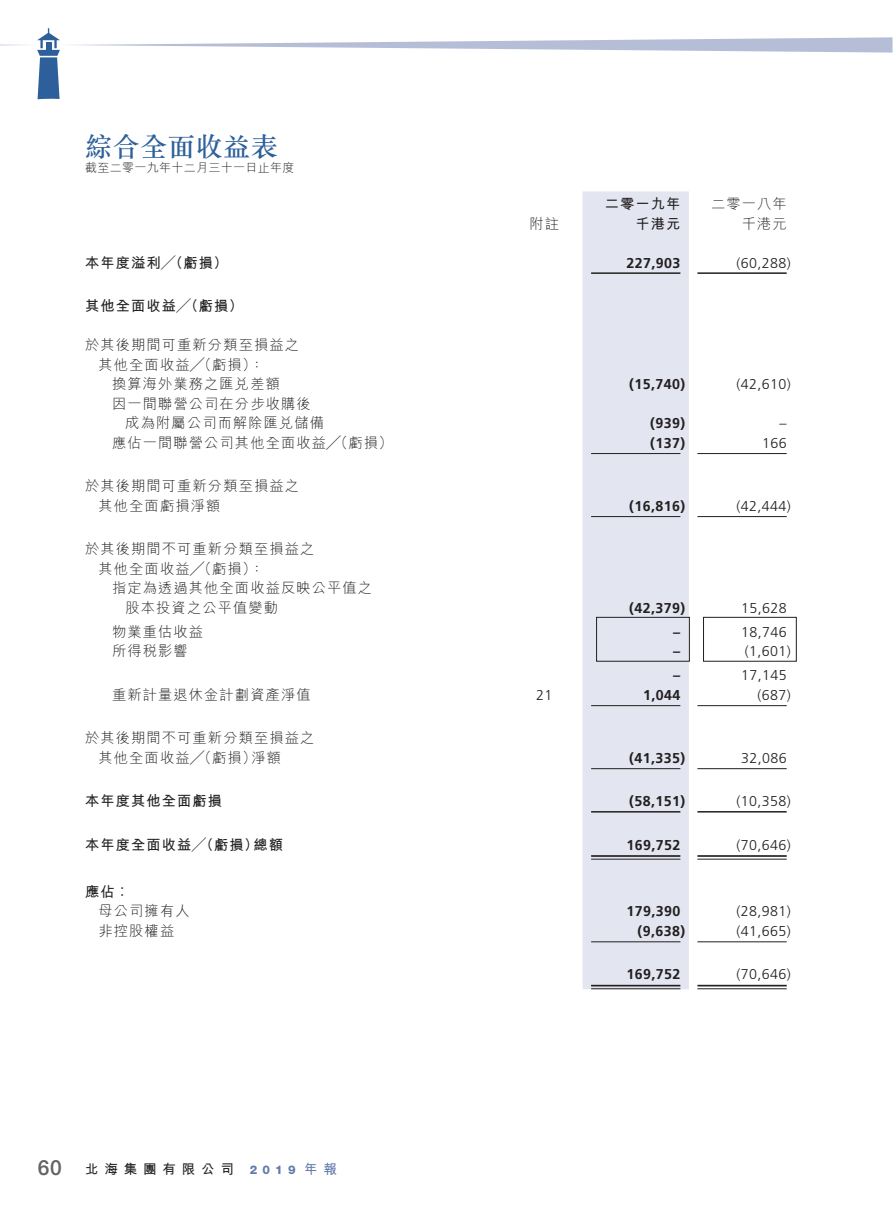
<style>
.page{position:relative;width:893px;height:1212px;background:#fff}
.page>*{position:absolute;margin:0;border:0;box-sizing:border-box;transform-origin:0 0}
.t1{font:500 27px "M Sung HK";letter-spacing:.025em;color:#2d609a}
._50_Table_txt{font:300 14.25px/19.5px "M Hei HK";letter-spacing:.08em;color:#231f20}
._50_Table_txt-2{font:300 14.25px "Frutiger LT Std";letter-spacing:.03em;color:#231f20}
._50_Table_txt-3{font:700 14.25px "Frutiger LT Std";letter-spacing:.03em;color:#231f20}
._50_Table_txt-4{font:700 14.25px "M Hei HK";letter-spacing:.08em;color:#231f20}
.t2{font:700 13.5px "M Hei HK";letter-spacing:.43em;color:#231f20}
.t3{font:300 12px "M Hei HK";letter-spacing:.03em;color:#231f20}
.s1{font-family:"Helvetica Neue LT Std";font-weight:500;font-size:21px;color:#636366}
.s2{font-family:"Helvetica Neue LT Std";font-weight:800;font-size:12px;color:#627aac}
.s3{color:#627aac}
</style>
<div class="page">
<svg style="left:0;top:28px;width:892px;height:71px"></svg>
<div style="left:583px;top:191px;width:106px;height:798px;background:#e3e6f0"></div>
<hr style="left:591px;top:272px;width:89px;height:2px;background:#231f20">
<hr style="left:697px;top:272px;width:90px;height:2px;background:#231f20">
<hr style="left:591px;top:453px;width:89px;height:1px;background:#231f20">
<hr style="left:697px;top:453px;width:90px;height:1px;background:#231f20">
<hr style="left:591px;top:516px;width:89px;height:1px;background:#231f20">
<hr style="left:697px;top:516px;width:90px;height:1px;background:#231f20">
<hr style="left:591px;top:705px;width:89px;height:1px;background:#231f20">
<hr style="left:697px;top:705px;width:90px;height:1px;background:#231f20">
<hr style="left:591px;top:768px;width:89px;height:1px;background:#231f20">
<hr style="left:697px;top:768px;width:90px;height:1px;background:#231f20">
<hr style="left:591px;top:811px;width:89px;height:1px;background:#231f20">
<hr style="left:697px;top:811px;width:90px;height:1px;background:#231f20">
<hr style="left:591px;top:855px;width:89px;height:2px;background:#231f20">
<hr style="left:591px;top:859px;width:89px;height:1px;background:#231f20">
<hr style="left:697px;top:855px;width:90px;height:2px;background:#231f20">
<hr style="left:697px;top:859px;width:90px;height:1px;background:#231f20">
<hr style="left:591px;top:941px;width:89px;height:1px;background:#231f20">
<hr style="left:697px;top:941px;width:90px;height:1px;background:#231f20">
<hr style="left:591px;top:985px;width:89px;height:1px;background:#231f20">
<hr style="left:591px;top:988px;width:89px;height:1px;background:#231f20">
<hr style="left:697px;top:985px;width:90px;height:1px;background:#231f20">
<hr style="left:697px;top:988px;width:90px;height:1px;background:#231f20">
<div style="left:596px;top:617px;width:94px;height:45px;border:1px solid #231f20"></div>
<div style="left:703px;top:617px;width:94px;height:45px;border:1px solid #231f20"></div>
<h1 class="t1" style="left:85px;top:128px;width:195px">綜合全面收益表</h1>
<p class="t3" style="left:85px;top:159px;width:211px">截至二零一九年十二月三十一日止年度</p>
<p class="_50_Table_txt-4" style="left:605px;top:193px;width:77px">二零一九年</p>
<p class="_50_Table_txt" style="left:711px;top:194px;width:77px">二零一八年</p>
<p class="_50_Table_txt" style="left:529px;top:213px;width:31px">附註</p>
<p class="_50_Table_txt-4" style="left:635px;top:213px;width:46px">千港元</p>
<p class="_50_Table_txt" style="left:742px;top:213px;width:46px">千港元</p>
<p class="_50_Table_txt-4" style="left:85px;top:252px;width:144px">本年度溢利╱（虧損）</p>
<p class="_50_Table_txt-3" style="left:626px;top:254px;width:55px">227,903</p>
<p class="_50_Table_txt-2" style="left:736px;top:255px;width:56px">(60,288)</p>
<p class="_50_Table_txt-4" style="left:85px;top:295px;width:159px">其他全面收益╱（虧損）</p>
<p class="_50_Table_txt" style="left:99px;top:335px;width:202px;text-indent:-14px">於其後期間可重新分類至損益之其他全面收益╱（虧損）：</p>
<p class="_50_Table_txt" style="left:112px;top:374px;width:169px">換算海外業務之匯兌差額</p>
<p class="_50_Table_txt-3" style="left:629px;top:376px;width:57px">(15,740)</p>
<p class="_50_Table_txt-2" style="left:736px;top:376px;width:56px">(42,610)</p>
<p class="_50_Table_txt" style="left:126px;top:393px;width:200px;text-indent:-14px">因一間聯營公司在分步收購後成為附屬公司而解除匯兌儲備</p>
<p class="_50_Table_txt-3" style="left:650px;top:415px;width:36px">(939)</p>
<p class="_50_Table_txt-2" style="left:780px;top:415px;width:9px">–</p>
<p class="_50_Table_txt" style="left:112px;top:432px;width:282px">應佔一間聯營公司其他全面收益╱（虧損）</p>
<p class="_50_Table_txt-3" style="left:650px;top:434px;width:36px">(137)</p>
<p class="_50_Table_txt-2" style="left:762px;top:435px;width:26px">166</p>
<p class="_50_Table_txt" style="left:99px;top:476px;width:202px;text-indent:-14px">於其後期間可重新分類至損益之其他全面虧損淨額</p>
<p class="_50_Table_txt-3" style="left:629px;top:497px;width:57px">(16,816)</p>
<p class="_50_Table_txt-2" style="left:736px;top:498px;width:56px">(42,444)</p>
<p class="_50_Table_txt" style="left:99px;top:539px;width:217px;text-indent:-14px">於其後期間不可重新分類至損益之其他全面收益╱（虧損）：</p>
<p class="_50_Table_txt" style="left:126px;top:578px;width:248px;text-indent:-14px">指定為透過其他全面收益反映公平值之股本投資之公平值變動</p>
<p class="_50_Table_txt-3" style="left:629px;top:599px;width:57px">(42,379)</p>
<p class="_50_Table_txt-2" style="left:741px;top:600px;width:47px">15,628</p>
<p class="_50_Table_txt" style="left:112px;top:621px;width:93px">物業重估收益</p>
<p class="_50_Table_txt-3" style="left:673px;top:623px;width:9px">–</p>
<p class="_50_Table_txt-2" style="left:741px;top:624px;width:47px">18,746</p>
<p class="_50_Table_txt" style="left:112px;top:641px;width:77px">所得稅影響</p>
<p class="_50_Table_txt-3" style="left:673px;top:643px;width:9px">–</p>
<p class="_50_Table_txt-2" style="left:745px;top:643px;width:47px">(1,601)</p>
<p class="_50_Table_txt-3" style="left:673px;top:667px;width:9px">–</p>
<p class="_50_Table_txt-2" style="left:741px;top:667px;width:47px">17,145</p>
<p class="_50_Table_txt" style="left:112px;top:684px;width:200px">重新計量退休金計劃資產淨值</p>
<p class="_50_Table_txt-2" style="left:536px;top:687px;width:18px">21</p>
<p class="_50_Table_txt-3" style="left:643px;top:686px;width:39px">1,044</p>
<p class="_50_Table_txt-2" style="left:757px;top:687px;width:35px">(687)</p>
<p class="_50_Table_txt" style="left:99px;top:728px;width:217px;text-indent:-14px">於其後期間不可重新分類至損益之其他全面收益╱（虧損）淨額</p>
<p class="_50_Table_txt-3" style="left:629px;top:749px;width:57px">(41,335)</p>
<p class="_50_Table_txt-2" style="left:741px;top:750px;width:47px">32,086</p>
<p class="_50_Table_txt-4" style="left:85px;top:791px;width:139px">本年度其他全面虧損</p>
<p class="_50_Table_txt-3" style="left:629px;top:793px;width:57px">(58,151)</p>
<p class="_50_Table_txt-2" style="left:736px;top:793px;width:56px">(10,358)</p>
<p class="_50_Table_txt-4" style="left:85px;top:834px;width:199px">本年度全面收益╱（虧損）總額</p>
<p class="_50_Table_txt-3" style="left:626px;top:836px;width:55px">169,752</p>
<p class="_50_Table_txt-2" style="left:736px;top:837px;width:56px">(70,646)</p>
<p class="_50_Table_txt-4" style="left:85px;top:881px;width:46px">應佔︰</p>
<p class="_50_Table_txt" style="left:99px;top:901px;width:93px">母公司擁有人</p>
<p class="_50_Table_txt-3" style="left:626px;top:903px;width:55px">179,390</p>
<p class="_50_Table_txt-2" style="left:736px;top:903px;width:56px">(28,981)</p>
<p class="_50_Table_txt" style="left:99px;top:920px;width:77px">非控股權益</p>
<p class="_50_Table_txt-3" style="left:638px;top:922px;width:49px">(9,638)</p>
<p class="_50_Table_txt-2" style="left:736px;top:923px;width:56px">(41,665)</p>
<p class="_50_Table_txt-3" style="left:626px;top:966px;width:55px">169,752</p>
<p class="_50_Table_txt-2" style="left:736px;top:966px;width:56px">(70,646)</p>
<p class="t2" style="left:38px;top:1159px;width:301px"><span class="s1">60</span> 北海集團有限公司 <span class="s2">2019</span> <span class="s3">年報</span></p>
</div>
